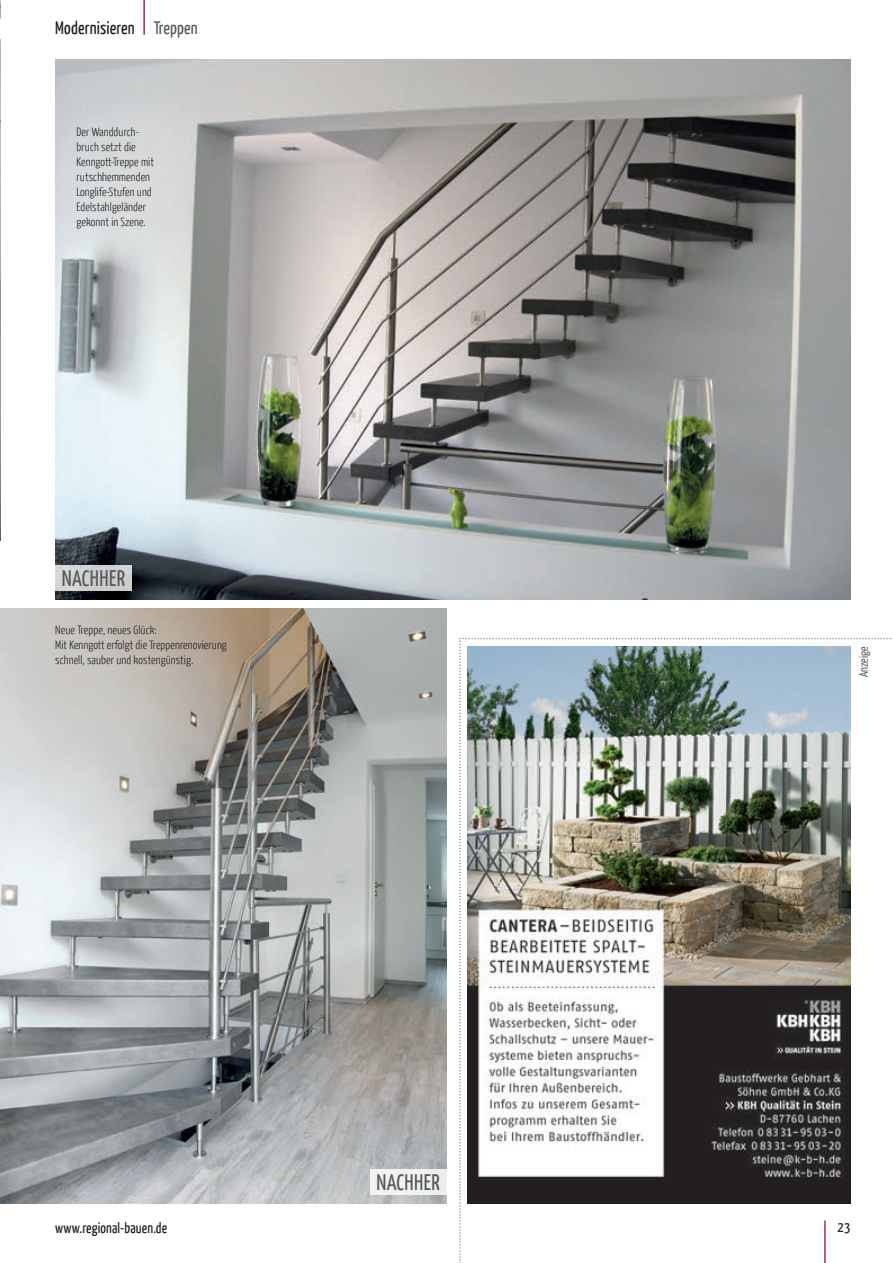
<style>
.page{position:relative;width:893px;height:1263px;background:#fff}
.page>*{position:absolute;margin:0;border:0;box-sizing:border-box;transform-origin:0 0}
.t1{font:22.5px "Yanone Kaffeesatz";letter-spacing:.02em;color:#57585a}
.t2{font:18px "Yanone Kaffeesatz";letter-spacing:.01em;color:#231f20}
.t3{font:15px "Yanone Kaffeesatz";letter-spacing:.01em;color:#231f20}
.t4{font:300 12px/15px "Yanone Kaffeesatz";letter-spacing:.01em;color:#231f20}
.s1{color:#57585a}
</style>
<div class="page">
<img style="left:0;top:0;width:1px;height:540px">
<svg style="left:459px;top:638px;width:434px;height:625px"></svg>
<img style="left:468px;top:646px;width:382px;height:557px">
<hr style="left:824px;top:1220px;width:2px;height:43px;background:#a62b43">
<div style="left:0;top:19px;width:244px;height:19px;background:#fff"></div>
<hr style="left:143px;top:0;width:2px;height:35px;background:#a62b43">
<img style="left:0;top:608px;width:446px;height:595px">
<img style="left:55px;top:60px;width:795px;height:540px">
<div style="left:370px;top:1169px;width:76px;height:26px;background:#f0f1f1"></div>
<div style="left:55px;top:566px;width:77px;height:25px;background:#cdced0"></div>
<p class="t2" style="left:55px;top:17px;width:144px">Modernisieren <span class="s1">Treppen</span></p>
<p class="t4" style="left:77px;top:124px;width:79px">Der Wanddurch&shy;bruch setzt die<br>Kenngott-Treppe mit rutschhemmenden<br>Longlife-Stufen und<br>Edelstahlgeländer gekonnt in Szene.</p>
<p class="t1" style="left:62px;top:565px;width:65px">NACHHER</p>
<p class="t4" style="left:55px;top:622px;width:103px">Neue Treppe, neues Glück:</p>
<p class="t4" style="left:55px;top:637px;width:173px">Mit Kenngott erfolgt die Treppenrenovierung schnell, sauber und kostengünstig.</p>
<p class="t4" style="left:856px;top:677px;width:32px;rotate:-90deg">Anzeige</p>
<p class="t1" style="left:376px;top:1168px;width:65px">NACHHER</p>
<p class="t3" style="left:55px;top:1218px;width:114px">www.regional-bauen.de</p>
<p class="t3" style="left:838px;top:1217px;width:14px">23</p>
</div>
